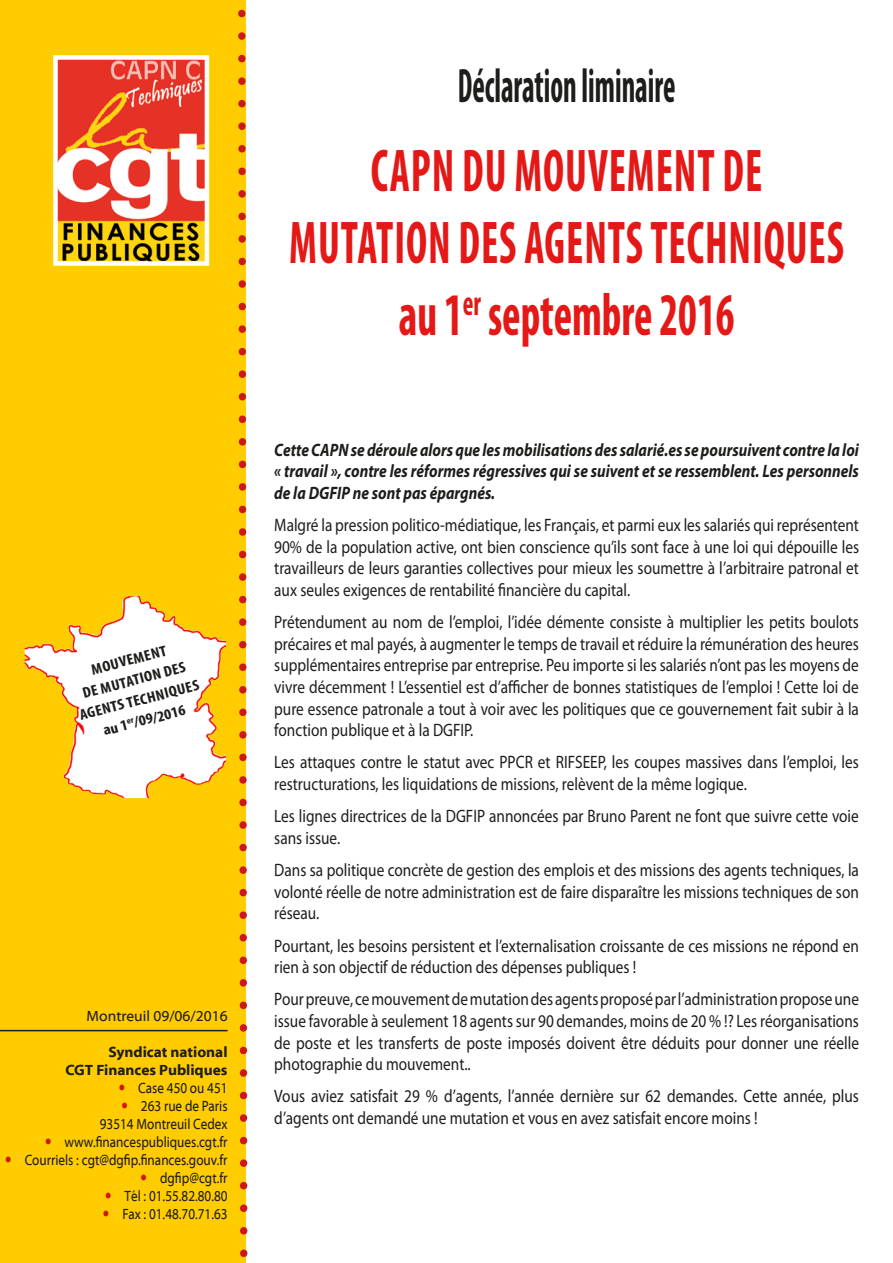
<style>
.page{position:relative;width:893px;height:1263px;background:#fff}
.page>*{position:absolute;margin:0;border:0;box-sizing:border-box;transform-origin:0 0}
.t1{font:700 condensed 60.75px/72px "Myriad Pro";letter-spacing:.02em;color:#e41816;text-align:center;scale:.72 1}
.t2{font:700 condensed 48.6px "Myriad Pro";color:#1d1d1b;scale:.61 1}
.Normal__Web{font:18px/21.6px "Myriad Pro";color:#1d1d1b;text-align:justify;scale:.85 1}
.Normal__Web-2{font:italic 700 18px/21.6px "Myriad Pro";color:#1d1d1b;text-align:justify;scale:.85 1}
.t3{font:700 condensed 15.15px/20.5px "Myriad Pro";color:#1d1d1b;text-align:center;scale:1.11 1}
.t4{font:15px "Myriad Web Pro";color:#1d1d1b;scale:.85 1}
.t5{font:700 15px "Myriad Web Pro";color:#1d1d1b}
.t6{font:15px "Myriad Web Pro";color:#1d1d1b}
</style>
<div class="page">
<div style="left:0;top:0;width:246px;height:1263px;background:#fc0"></div>
<svg style="left:238px;top:9px;width:10px;height:1249px"></svg>
<img style="left:58px;top:60px;width:146px;height:201px">
<div style="left:53px;top:55px;width:156px;height:211px;border:4px solid #fff"></div>
<hr style="left:0;top:1030px;width:228px;height:1px;background:#1d1d1b">
<img style="left:25px;top:596px;width:201px;height:202px">
<p class="t3" style="left:89px;top:660px;width:71px;rotate:-15deg">MOUVEMENT</p>
<p class="t3" style="left:72px;top:686px;width:112px;rotate:-15deg">DE MUTATION DES<br>AGENTS TECHNIQUES</p>
<p class="t3" style="left:101px;top:721px;width:77px;rotate:-15deg">au 1<sup>er</sup>/09/2016</p>
<p class="t6" style="left:87px;top:1008px;width:142px">Montreuil 09/06/2016</p>
<p class="t5" style="left:108px;top:1044px;width:121px">Syndicat national</p>
<p class="t5" style="left:65px;top:1062px;width:164px">CGT Finances Publiques</p>
<p class="t4" style="left:138px;top:1080px;width:107px">Case 450 ou 451</p>
<p class="t4" style="left:141px;top:1098px;width:103px">263 rue de Paris</p>
<p class="t4" style="left:100px;top:1116px;width:152px">93514 Montreuil Cedex</p>
<p class="t4" style="left:65px;top:1134px;width:193px">www.financespubliques.cgt.fr</p>
<p class="t4" style="left:25px;top:1152px;width:240px">Courriels : cgt@dgfip.finances.gouv.fr</p>
<p class="t4" style="left:160px;top:1170px;width:81px">dgfip@cgt.fr</p>
<p class="t4" style="left:125px;top:1188px;width:123px">Tél : 01.55.82.80.80</p>
<p class="t4" style="left:122px;top:1206px;width:125px">Fax : 01.48.70.71.63</p>
<p class="t2" style="left:458px;top:55px;width:358px">Déclaration liminaire</p>
<p class="t1" style="left:289px;top:133px;width:772px">CAPN DU MOUVEMENT DE<br>MUTATION DES AGENTS TECHNIQUES au 1<sup>er</sup> septembre 2016</p>
<p class="Normal__Web-2" style="left:274px;top:438px;width:689px">Cette CAPN se déroule alors que les mobilisations des salarié.es se poursuivent contre la loi « travail », contre les réformes régressives qui se suivent et se ressemblent. Les personnels de la DGFIP ne sont pas épargnés.</p>
<p class="Normal__Web" style="left:274px;top:514px;width:689px">Malgré la pression politico-médiatique, les Français, et parmi eux les salariés qui représentent 90% de la population active, ont bien conscience qu’ils sont face à une loi qui dépouille les travailleurs de leurs garanties collectives pour mieux les soumettre à l’arbitraire patronal et aux seules exigences de rentabilité financière du capital.</p>
<p class="Normal__Web" style="left:274px;top:611px;width:689px">Prétendument au nom de l’emploi, l’idée démente consiste à multiplier les petits boulots précaires et mal payés, à augmenter le temps de travail et réduire la rémunération des heures supplémentaires entreprise par entreprise. Peu importe si les salariés n’ont pas les moyens de vivre décemment ! L’essentiel est d’afficher de bonnes statistiques de l’emploi ! Cette loi de pure essence patronale a tout à voir avec les politiques que ce gouvernement fait subir à la fonction publique et à la DGFIP.</p>
<p class="Normal__Web" style="left:274px;top:751px;width:689px">Les attaques contre le statut avec PPCR et RIFSEEP, les coupes massives dans l’emploi, les restructurations, les liquidations de missions, relèvent de la même logique.</p>
<p class="Normal__Web" style="left:274px;top:805px;width:689px">Les lignes directrices de la DGFIP annoncées par Bruno Parent ne font que suivre cette voie sans issue.</p>
<p class="Normal__Web" style="left:274px;top:859px;width:689px">Dans sa politique concrète de gestion des emplois et des missions des agents techniques, la volonté réelle de notre administration est de faire disparaître les missions techniques de son réseau.</p>
<p class="Normal__Web" style="left:274px;top:934px;width:689px">Pourtant, les besoins persistent et l’externalisation croissante de ces missions ne répond en rien à son objectif de réduction des dépenses publiques !</p>
<p class="Normal__Web" style="left:274px;top:988px;width:689px">Pour preuve, ce mouvement de mutation des agents proposé par l’administration propose une issue favorable à seulement 18 agents sur 90 demandes, moins de 20 % !? Les réorganisations de poste et les transferts de poste imposés doivent être déduits pour donner une réelle photographie du mouvement..</p>
<p class="Normal__Web" style="left:274px;top:1085px;width:689px">Vous aviez satisfait 29 % d’agents, l’année dernière sur 62 demandes. Cette année, plus d’agents ont demandé une mutation et vous en avez satisfait encore moins !</p>
</div>
